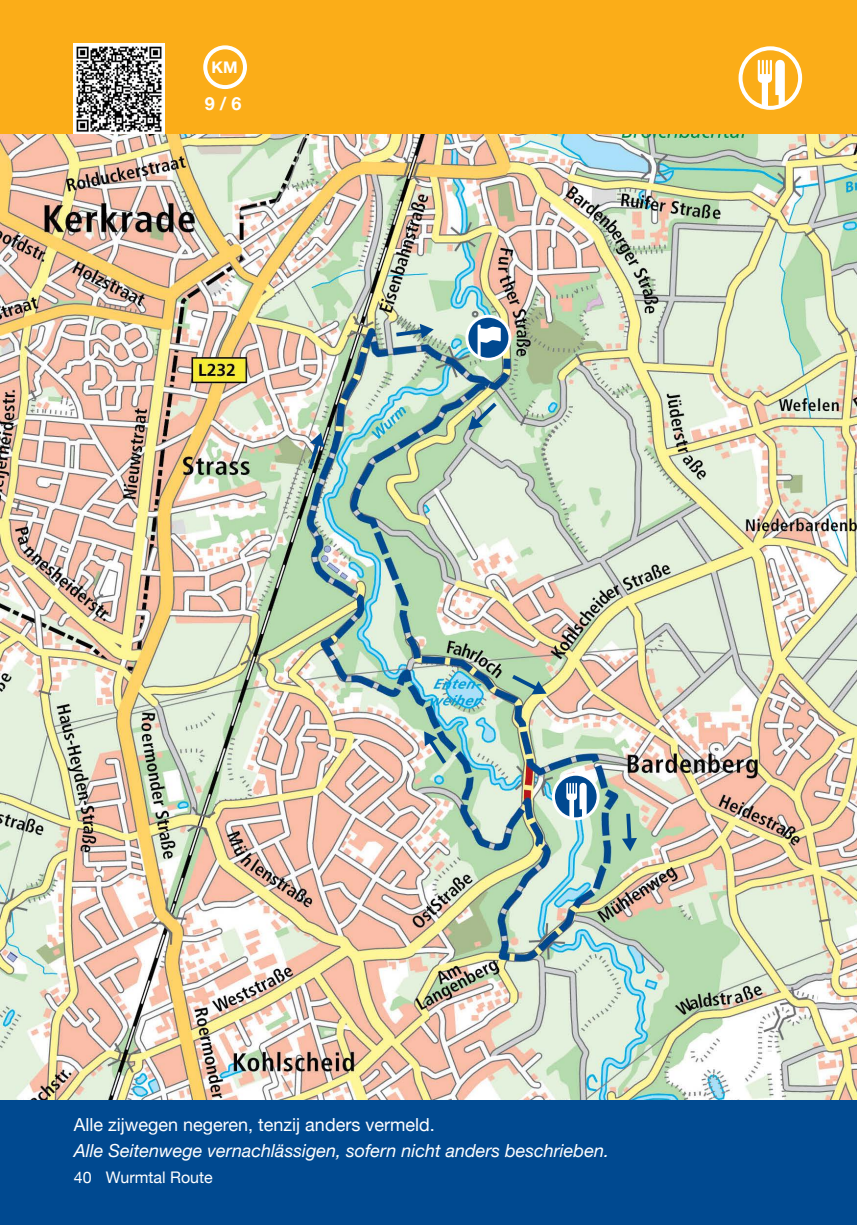
<style>
.page{position:relative;width:857px;height:1225px;background:#fff}
.page>*{position:absolute;margin:0;border:0;box-sizing:border-box;transform-origin:0 0}
.t1{font:italic 18px "Helvetica Neue";color:#fff}
.t2{font:18px "Helvetica Neue";color:#fff}
.t3{font:700 18px "Helvetica Neue";color:#fff}
.t4{font:16px "Helvetica Neue";color:#fff}
.t5{font:700 16px "Helvetica Neue";color:#fff}
</style>
<div class="page">
<div style="left:0;top:1159px;width:856px;height:66px;background:#004990"></div>
<img style="left:0;top:133px;width:856px;height:967px">
<svg style="left:553px;top:774px;width:44px;height:45px"></svg>
<svg style="left:566px;top:781px;width:20px;height:38px"></svg>
<div style="left:551px;top:772px;width:48px;height:48px;border:3px solid #fff;border-radius:50%"></div>
<svg style="left:466px;top:316px;width:43px;height:43px"></svg>
<svg style="left:477px;top:325px;width:23px;height:34px"></svg>
<div style="left:465px;top:315px;width:46px;height:46px;border:3px solid #fff;border-radius:50%"></div>
<svg style="left:468px;top:403px;width:28px;height:27px"></svg>
<svg style="left:396px;top:324px;width:37px;height:15px"></svg>
<svg style="left:308px;top:432px;width:16px;height:37px"></svg>
<svg style="left:512px;top:675px;width:34px;height:19px"></svg>
<svg style="left:621px;top:813px;width:15px;height:38px"></svg>
<svg style="left:424px;top:731px;width:22px;height:33px"></svg>
<div style="left:0;top:0;width:856px;height:133px;background:#fbad18"></div>
<svg style="left:757px;top:59px;width:27px;height:49px"></svg>
<div style="left:738px;top:46px;width:63px;height:64px;border:4px solid #fff;border-radius:50%"></div>
<div style="left:203px;top:45px;width:44px;height:44px;border:4px solid #fff;border-radius:50%"></div>
<div style="left:0;top:1100px;width:856px;height:64px;background:#004990"></div>
<img style="left:74px;top:44px;width:90px;height:89px">
<p class="t5" style="left:211px;top:55px;width:28px">KM</p>
<p class="t3" style="left:205px;top:90px;width:38px">9 / 6</p>
<p class="t2" style="left:74px;top:1111px;width:362px">Alle zijwegen negeren, tenzij anders vermeld.</p>
<p class="t1" style="left:74px;top:1137px;width:536px">Alle Seitenwege vernachlässigen, sofern nicht anders beschrieben.</p>
<p class="t4" style="left:74px;top:1165px;width:19px">40</p>
<p class="t4" style="left:106px;top:1165px;width:108px">Wurmtal Route</p>
</div>
